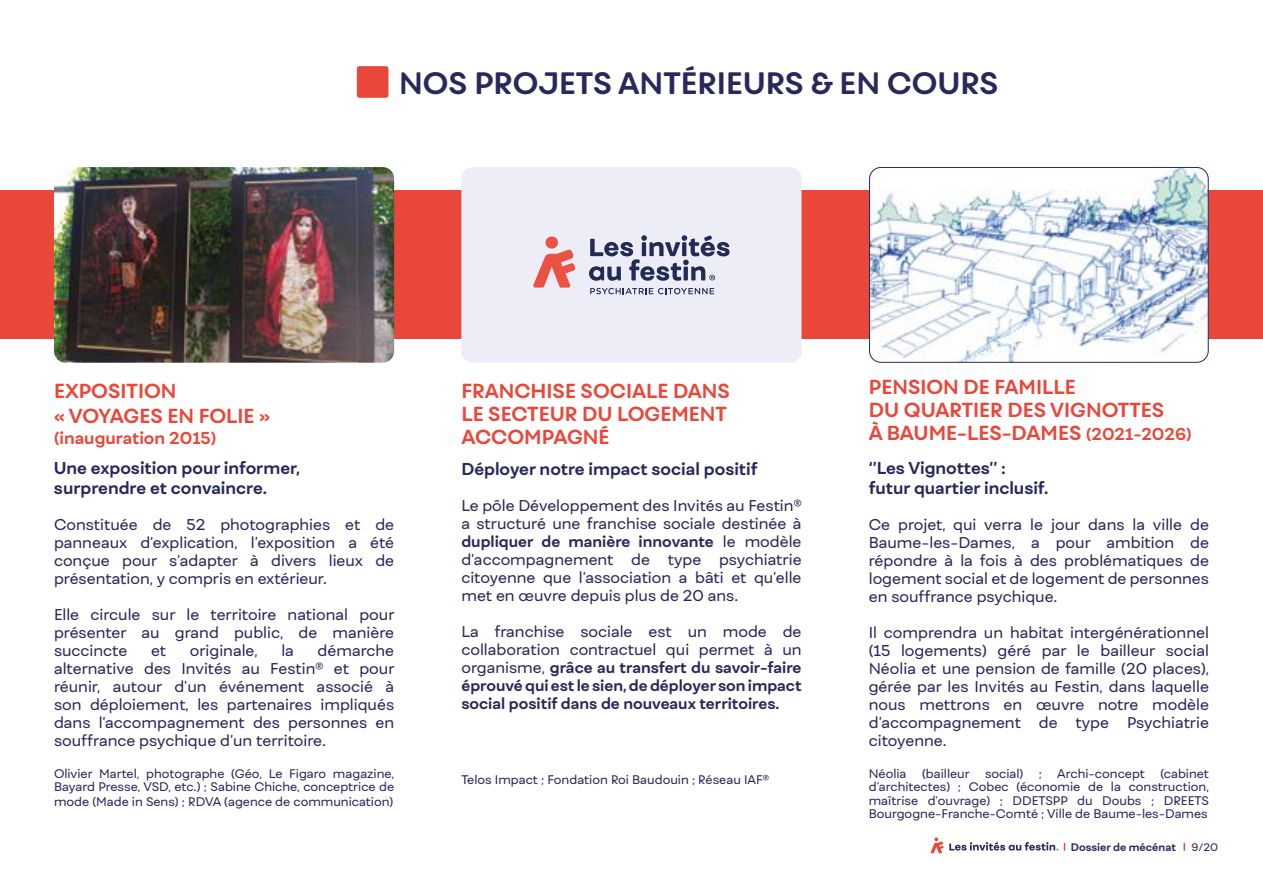
<style>
.page{position:relative;width:1263px;height:893px;background:#fff}
.page>*{position:absolute;margin:0;border:0;box-sizing:border-box;transform-origin:0 0}
.t1{font:700 29.7px "Fibra One";color:#28285c}
.t2{font:700 19.5px/23.4px "Fibra One";color:#e94739}
.t3{font:700 16.5px/19.8px "Fibra One";color:#28285c}
.t4{font:700 16.5px "Fibra One";color:#e94739}
.t5{font:15px/18px "Fibra One";color:#28285c;text-align:justify}
.t6{font:700 15px/18px "Fibra One";color:#28285c;text-align:justify}
.t7{font:12px/13.5px "Fibra One";color:#28285c;text-align:justify}
.t8{font:700 10.5px "Fibra One";color:#28285c}
.t9{font:10.5px "Fibra One";color:#28285c}
.s1{font-size:16.5px}
.s2{font-weight:700}
.s3{font-weight:400}
</style>
<div class="page">
<svg style="left:930px;top:837px;width:128px;height:16px"></svg>
<svg style="left:1183px;top:843px;width:2px;height:8px"></svg>
<div style="left:0;top:190px;width:1263px;height:149px;background:#e94739"></div>
<div style="left:357px;top:66px;width:31px;height:32px;background:#e94739;border-radius:3px"></div>
<div style="left:461px;top:167px;width:340px;height:196px;background:#ededf7;border-radius:11px"></div>
<img style="left:54px;top:167px;width:340px;height:196px">
<img style="left:869px;top:167px;width:339px;height:195px">
<div style="left:869px;top:167px;width:339px;height:196px;border:1px solid #28285c;border-radius:11px"></div>
<svg style="left:533px;top:249px;width:42px;height:39px"></svg>
<div style="left:545px;top:236px;width:13px;height:13px;background:#ea5244;border-radius:50%"></div>
<svg style="left:590px;top:288px;width:124px;height:6px"></svg>
<svg style="left:589px;top:235px;width:141px;height:46px"></svg>
<h2 class="t2" style="left:54px;top:378px;width:218px;line-height:25.2px">EXPOSITION<br>« VOYAGES EN FOLIE »</h2>
<p class="t4" style="left:54px;top:428px;width:164px">(inauguration 2015)</p>
<h1 class="t1" style="left:399px;top:65px;width:601px">NOS PROJETS ANTÉRIEURS &amp; EN COURS</h1>
<h2 class="t2" style="left:461px;top:379px;width:270px">FRANCHISE SOCIALE DANS<br>LE SECTEUR DU LOGEMENT<br>ACCOMPAGNÉ</h2>
<h2 class="t2" style="left:869px;top:375px;width:324px">PENSION DE FAMILLE<br>DU QUARTIER DES VIGNOTTES<br>À BAUME-LES-DAMES <span class="s1">(2021-2026)</span></h2>
<p class="t3" style="left:54px;top:458px;width:248px">Une exposition pour informer, surprendre et convaincre.</p>
<p class="t5" style="left:54px;top:515px;width:342px">Constituée de 52 photographies et de panneaux d’explication, l’exposition a été conçue pour s’adapter à divers lieux de présentation, y compris en extérieur.</p>
<p class="t5" style="left:54px;top:605px;width:342px">Elle circule sur le territoire national pour présenter au grand public, de manière succincte</p>
<p class="t5" style="left:54px;top:641px;width:342px;text-indent:264px">démarche alternative des Invités au Festin<sup>®</sup> et pour réunir, autour d’un événement associé à son déploiement, les partenaires impliqués dans l’accompagnement des personnes en souffrance psychique d’un territoire.</p>
<p class="t7" style="left:54px;top:766px;width:342px;line-height:14px">Olivier Martel, photographe (Géo, Le Figaro magazine, Bayard Presse, VSD, etc.) ; Sabine Chiche, conceptrice de mode (Made in Sens) ; RDVA (agence de communication)</p>
<p class="t5" style="left:151px;top:641px;width:17px">et</p>
<p class="t5" style="left:190px;top:641px;width:69px">originale,</p>
<p class="t5" style="left:281px;top:641px;width:14px">la</p>
<p class="t3" style="left:461px;top:459px;width:298px">Déployer notre impact social positif</p>
<p class="t5" style="left:461px;top:496px;width:342px">Le pôle Développement des Invités au Festin<sup>® </sup>a structuré une franchise sociale destinée à <span class="s2">dupliquer de manière innovante</span> le modèle d’accompagnement de type psychiatrie citoyenne que l’association a bâti et qu’elle met en œuvre depuis plus de 20 ans.</p>
<p class="t6" style="left:461px;top:622px;width:342px"><span class="s3">La franchise sociale est un mode de collaboration contractuel qui permet à un organisme,</span> grâce au transfert du savoir-faire éprouvé qui est le sien, de déployer son impact social positif dans de nouveaux territoires.</p>
<p class="t7" style="left:461px;top:772px;width:309px">Telos Impact ; Fondation Roi Baudouin ; Réseau IAF<sup>®</sup></p>
<p class="t3" style="left:869px;top:458px;width:181px">‘’Les Vignottes’’ : futur quartier inclusif.</p>
<p class="t5" style="left:869px;top:515px;width:342px">Ce projet, qui verra le jour dans la ville de Baume-les-Dames, a pour ambition de répondre à la fois à des problématiques de logement social et de logement de personnes en souffrance psychique.</p>
<p class="t5" style="left:869px;top:623px;width:342px">Il comprendra un habitat intergénérationnel (15 logements) géré par le bailleur social Néolia et une pension de famille (20 places), gérée par les Invités au Festin, dans laquelle nous mettrons en œuvre notre modèle d’accompagnement de type Psychiatrie citoyenne.</p>
<p class="t7" style="left:869px;top:766px;width:39px">Néolia</p>
<p class="t7" style="left:922px;top:766px;width:49px">(bailleur</p>
<p class="t7" style="left:985px;top:766px;width:40px">social)</p>
<p class="t7" style="left:1039px;top:766px;width:5px">;</p>
<p class="t7" style="left:1057px;top:766px;width:89px">Archi-concept</p>
<p class="t7" style="left:869px;top:766px;width:342px;text-indent:292px">(cabinet d’architectes) ; Cobec (économie de la construction, maîtrise d’ouvrage) ; DDETSPP du Doubs ; DREETS Bourgogne-Franche-Comté ; Ville de Baume-les-Dames</p>
<p class="t8" style="left:1071px;top:840px;width:107px">Dossier de mécénat</p>
<p class="t9" style="left:1191px;top:841px;width:28px">9/20</p>
</div>
